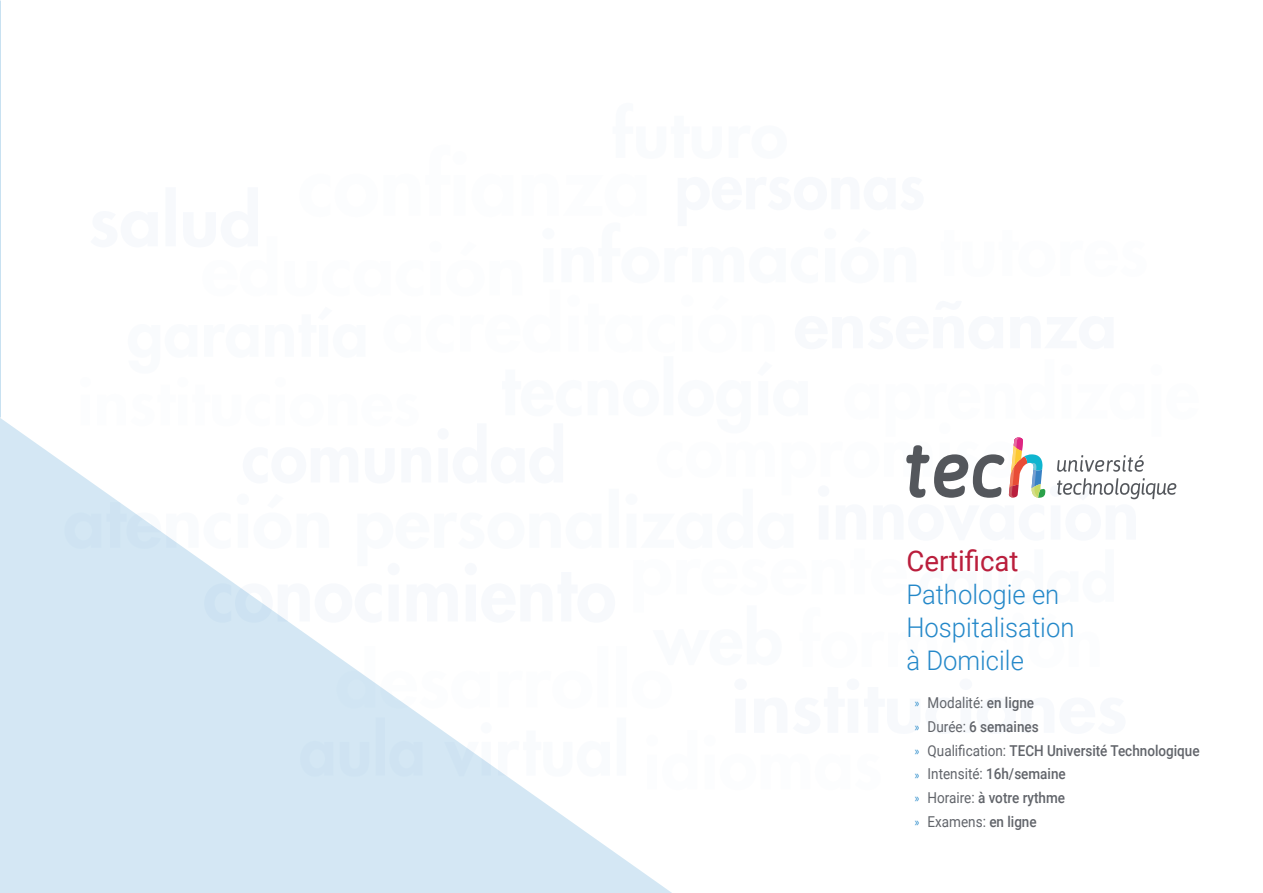
<style>
.page{position:relative;width:1263px;height:893px;background:#fff}
.page>*{position:absolute;margin:0;border:0;box-sizing:border-box;transform-origin:0 0}
.t1{font:28.5px "Roboto";color:#ba1e3c}
.t2{font:300 27px/33px "Roboto";color:#2488c9;scale:.95 1}
.t3{font:500 15px/23.7px "Roboto";color:#61646a;scale:.9 1}
.s1{font-family:"Myriad Pro";font-weight:400;font-size:12px;color:#2488c9}
.s2{font-weight:400}
</style>
<div class="page">
<svg style="left:0;top:418px;width:672px;height:475px;background:#d8e9f5"></svg>
<svg style="left:64px;top:418px;width:1113px;height:372px"></svg>
<h1 class="t1" style="left:906px;top:541px;width:114px">Certificat</h1>
<h2 class="t2" style="left:906px;top:577px;width:178px">Pathologie en<br>Hospitalisation à Domicile</h2>
<p class="t3" style="left:915px;top:690px;width:318px"><span class="s1">»</span> <span class="s2">Modalité:</span> en ligne<br><span class="s1">»</span> <span class="s2">Durée:</span> 6 semaines<br><span class="s1">»</span> <span class="s2">Qualification:</span> TECH Université Technologique <span class="s1">»</span> <span class="s2">Intensité:</span> 16h/semaine<br><span class="s1">»</span> <span class="s2">Horaire:</span> à votre rythme<br><span class="s1">»</span> <span class="s2">Examens:</span> en ligne</p>
</div>
